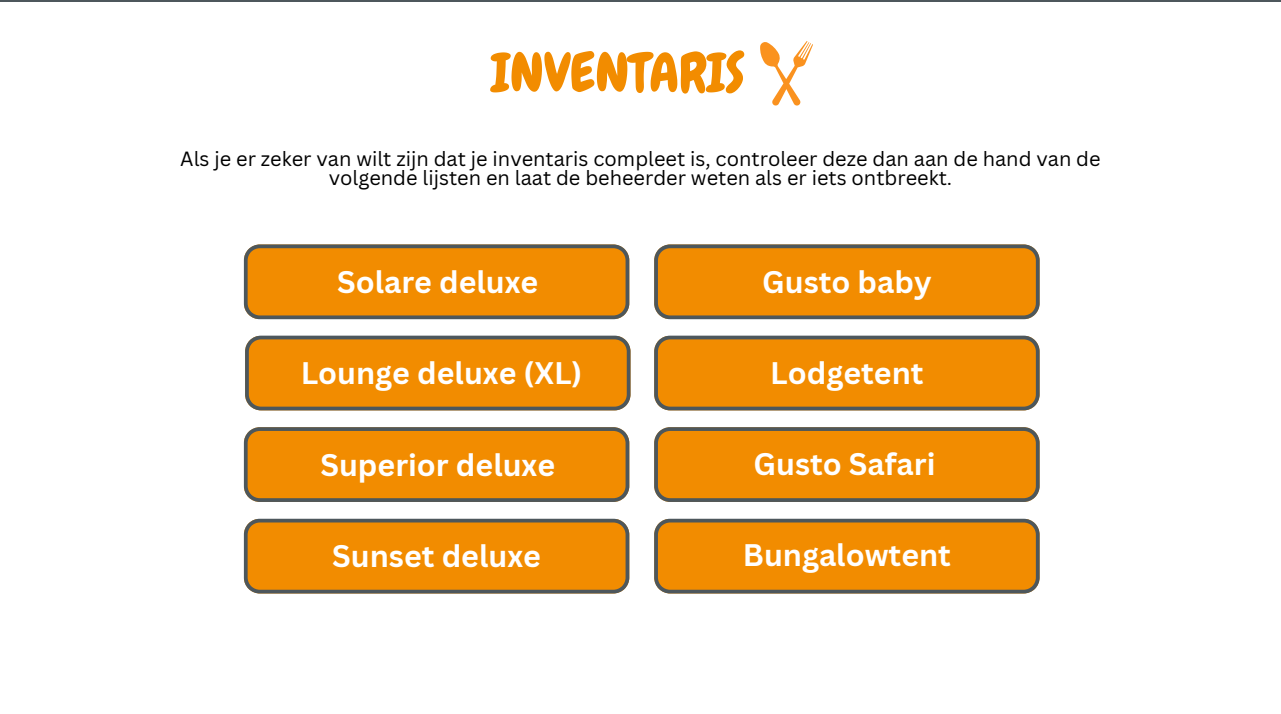
<style>
.page{position:relative;width:1281px;height:714px;background:#fff}
.page>*{position:absolute;margin:0;border:0;box-sizing:border-box;transform-origin:0 0}
.t1{font:53.75px "Chewy";color:#f28c00}
.t2{font:700 30.38px "Canva Sans";color:#fff}
.t3{font:20px/19.8px "Canva Sans";color:#000;text-align:center}
</style>
<div class="page">
<svg style="left:760px;top:41px;width:53px;height:65px"></svg>
<svg style="left:244px;top:244px;width:385px;height:75px;background:#e0870c"></svg>
<svg style="left:245px;top:335px;width:385px;height:75px;background:#e0880d"></svg>
<svg style="left:244px;top:427px;width:385px;height:75px;background:#df870c"></svg>
<svg style="left:244px;top:518px;width:385px;height:75px;background:#e0880e"></svg>
<svg style="left:654px;top:244px;width:385px;height:75px;background:#e0870c"></svg>
<svg style="left:654px;top:335px;width:385px;height:75px;background:#e1880d"></svg>
<svg style="left:654px;top:427px;width:385px;height:75px;background:#e0870c"></svg>
<svg style="left:654px;top:518px;width:385px;height:75px;background:#e1880e"></svg>
<hr style="left:0;top:0;width:1280px;height:2px;background:#4d575c">
<p class="t1" style="left:491px;top:39px;width:255px">INVENTARIS</p>
<h1 class="t3" style="left:180px;top:148px;width:922px">Als je er zeker van wilt zijn dat je inventaris compleet is, controleer deze dan aan de hand van de volgende lijsten en laat de beheerder weten als er iets ontbreekt.</h1>
<p class="t2" style="left:337px;top:260px;width:203px">Solare deluxe</p>
<h2 class="t2" style="left:762px;top:260px;width:171px">Gusto baby</h2>
<p class="t2" style="left:301px;top:351px;width:283px">Lounge deluxe (XL)</p>
<h2 class="t2" style="left:770px;top:352px;width:155px">Lodgetent</h2>
<h2 class="t2" style="left:320px;top:443px;width:236px">Superior deluxe</h2>
<h2 class="t2" style="left:753px;top:443px;width:183px">Gusto Safari</h2>
<h2 class="t2" style="left:332px;top:534px;width:210px">Sunset deluxe</h2>
<h2 class="t2" style="left:743px;top:534px;width:210px">Bungalowtent</h2>
</div>
